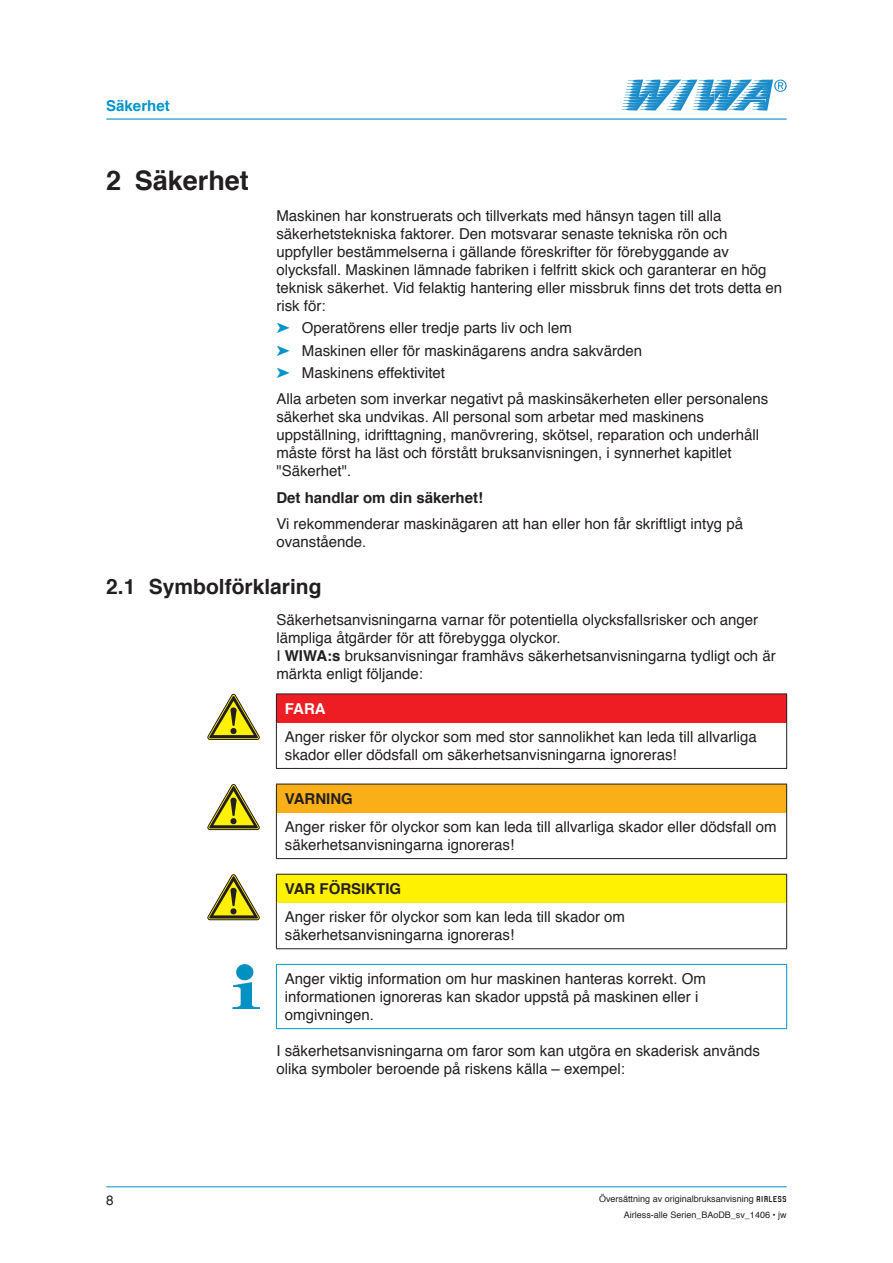
<style>
.page{position:relative;width:893px;height:1263px;background:#fff}
.page>*{position:absolute;margin:0;border:0;box-sizing:border-box;transform-origin:0 0}
.t1{font:700 27px "Helvetica";color:#231f20}
.t2{font:700 21px "Helvetica";color:#231f20}
.t3{font:15px/18px "Helvetica";color:#231f20}
.t4{font:700 15px "Helvetica";color:#231f20}
.t5{font:700 15px "Helvetica";color:#0094c8}
.t6{font:700 15px "Helvetica";color:#fff}
.t7{font:13.5px "Helvetica";color:#231f20}
.t8{font:9px/16.2px "Helvetica";color:#231f20;text-align:right}
.s1{color:#0094c8}
.s2{font-weight:700}
.s3{font-family:"Robust ICG";font-weight:700}
</style>
<div class="page">
<hr style="left:106px;top:1186px;width:681px;height:1px;background:#0094c8">
<hr style="left:106px;top:118px;width:681px;height:2px;background:#0094c8">
<svg style="left:622px;top:80px;width:165px;height:31px"></svg>
<div style="left:276px;top:694px;width:511px;height:28px;background:#ee1d23"></div>
<hr style="left:276px;top:722px;width:1px;height:46px;background:#231f20">
<hr style="left:786px;top:722px;width:1px;height:46px;background:#231f20">
<hr style="left:276px;top:768px;width:511px;height:1px;background:#231f20">
<hr style="left:276px;top:693px;width:511px;height:1px;background:#231f20">
<svg style="left:276px;top:694px;width:1px;height:28px"></svg>
<svg style="left:786px;top:694px;width:1px;height:28px"></svg>
<svg style="left:208px;top:694px;width:51px;height:45px"></svg>
<div style="left:276px;top:784px;width:511px;height:28px;background:#faaf18"></div>
<hr style="left:276px;top:812px;width:1px;height:46px;background:#231f20">
<hr style="left:786px;top:812px;width:1px;height:46px;background:#231f20">
<hr style="left:276px;top:858px;width:511px;height:1px;background:#231f20">
<hr style="left:276px;top:784px;width:511px;height:1px;background:#231f20">
<svg style="left:276px;top:784px;width:1px;height:28px"></svg>
<svg style="left:786px;top:784px;width:1px;height:28px"></svg>
<svg style="left:208px;top:784px;width:51px;height:46px"></svg>
<div style="left:276px;top:874px;width:511px;height:28px;background:#fff101"></div>
<hr style="left:276px;top:902px;width:1px;height:46px;background:#231f20">
<hr style="left:786px;top:902px;width:1px;height:46px;background:#231f20">
<hr style="left:276px;top:948px;width:511px;height:1px;background:#231f20">
<hr style="left:276px;top:874px;width:511px;height:1px;background:#231f20">
<svg style="left:276px;top:874px;width:1px;height:28px"></svg>
<svg style="left:786px;top:874px;width:1px;height:28px"></svg>
<svg style="left:208px;top:874px;width:51px;height:46px"></svg>
<hr style="left:276px;top:965px;width:1px;height:63px;background:#0094c8">
<hr style="left:276px;top:964px;width:511px;height:1px;background:#0094c8">
<hr style="left:786px;top:965px;width:1px;height:63px;background:#0094c8">
<hr style="left:276px;top:1028px;width:511px;height:1px;background:#0094c8">
<img style="left:233px;top:964px;width:26px;height:45px">
<p class="t5" style="left:106px;top:93px;width:65px">Säkerhet</p>
<h1 class="t1" style="left:106px;top:159px;width:144px">2 Säkerhet</h1>
<p class="t3" style="left:276px;top:207px;width:507px">Maskinen har konstruerats och tillverkats med hänsyn tagen till alla säkerhetstekniska faktorer. Den motsvarar senaste tekniska rön och uppfyller bestämmelserna i gällande föreskrifter för förebyggande av olycksfall. Maskinen lämnade fabriken i felfritt skick och garanterar en hög teknisk säkerhet. Vid felaktig hantering eller missbruk finns det trots detta en risk för:</p>
<p class="t3" style="left:276px;top:317px;width:367px;line-height:22.2px"><span class="s1">➤</span> Operatörens eller tredje parts liv och lem<br><span class="s1">➤</span> Maskinen eller för maskinägarens andra sakvärden <span class="s1">➤</span> Maskinens effektivitet</p>
<p class="t3" style="left:276px;top:391px;width:493px">Alla arbeten som inverkar negativt på maskinsäkerheten eller personalens säkerhet ska undvikas. All personal som arbetar med maskinens uppställning, idrifttagning, manövrering, skötsel, reparation och underhåll måste först ha läst och förstått bruksanvisningen, i synnerhet kapitlet "Säkerhet".</p>
<p class="t4" style="left:276px;top:485px;width:208px">Det handlar om din säkerhet!</p>
<p class="t3" style="left:276px;top:516px;width:468px">Vi rekommenderar maskinägaren att han eller hon får skriftligt intyg på ovanstående.</p>
<h2 class="t2" style="left:106px;top:569px;width:217px">2.1 Symbolförklaring</h2>
<p class="t3" style="left:276px;top:611px;width:501px">Säkerhetsanvisningarna varnar för potentiella olycksfallsrisker och anger lämpliga åtgärder för att förebygga olyckor.<br>I <span class="s2">WIWA:s</span> bruksanvisningar framhävs säkerhetsanvisningarna tydligt och är märkta enligt följande:</p>
<p class="t6" style="left:285px;top:696px;width:42px">FARA</p>
<p class="t3" style="left:285px;top:728px;width:473px">Anger risker för olyckor som med stor sannolikhet kan leda till allvarliga skador eller dödsfall om säkerhetsanvisningarna ignoreras!</p>
<p class="t4" style="left:285px;top:786px;width:70px">VARNING</p>
<p class="t3" style="left:285px;top:818px;width:493px">Anger risker för olyckor som kan leda till allvarliga skador eller dödsfall om säkerhetsanvisningarna ignoreras!</p>
<p class="t4" style="left:285px;top:876px;width:118px">VAR FÖRSIKTIG</p>
<p class="t3" style="left:285px;top:908px;width:342px">Anger risker för olyckor som kan leda till skador om säkerhetsanvisningarna ignoreras!</p>
<p class="t3" style="left:285px;top:970px;width:422px">Anger viktig information om hur maskinen hanteras korrekt. Om informationen ignoreras kan skador uppstå på maskinen eller i omgivningen.</p>
<p class="t3" style="left:276px;top:1042px;width:485px">I säkerhetsanvisningarna om faror som kan utgöra en skaderisk används olika symboler beroende på riskens källa – exempel:</p>
<p class="t7" style="left:106px;top:1190px;width:9px">8</p>
<p class="t8" style="left:599px;top:1191px;width:189px">Översättning av originalbruksanvisning <span class="s3">AIRLESS<br></span>Airless-alle Serien_BAoDB_sv_1406 • jw</p>
</div>
